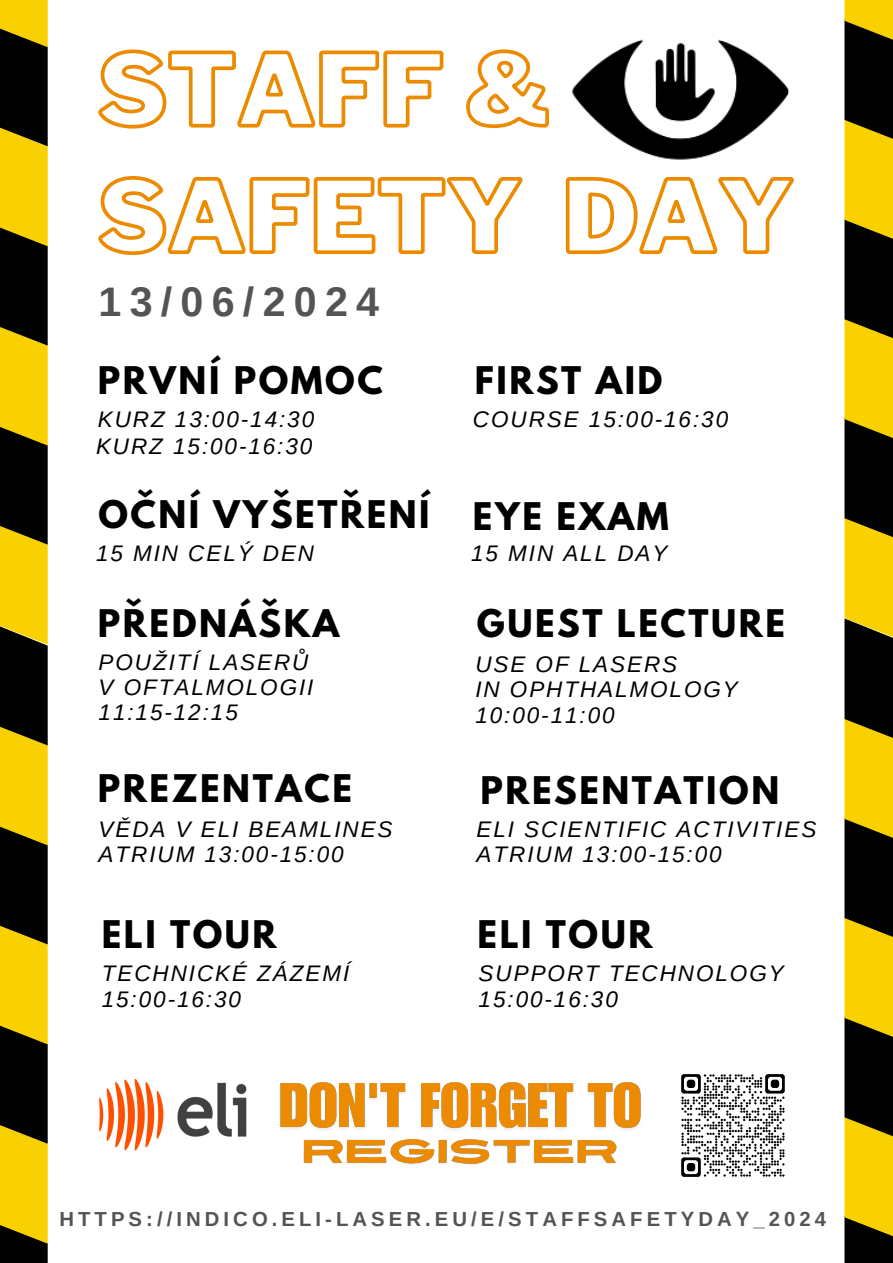
<style>
.page{position:relative;width:893px;height:1263px;background:#fff}
.page>*{position:absolute;margin:0;border:0;box-sizing:border-box;transform-origin:0 0}
.t1{font:700 41.25px "Arimo";letter-spacing:.2em;color:#545454}
.t2{font:700 33.75px "League Spartan";letter-spacing:.075em;color:#000}
.t3{font:italic 22.5px "Arimo";letter-spacing:.085em;color:#000}
.t4{font:700 20.33px "Arimo";letter-spacing:.2em;color:#545454}
</style>
<div class="page">
<svg style="left:844px;top:0;width:49px;height:1263px;background:#7d6902"></svg>
<svg style="left:0;top:0;width:48px;height:1263px;background:#7d6900"></svg>
<img style="left:681px;top:1074px;width:104px;height:103px">
<img style="left:99px;top:1078px;width:148px;height:72px">
<img style="left:572px;top:39px;width:218px;height:121px">
<img style="left:280px;top:1082px;width:361px;height:48px">
<img style="left:302px;top:1127px;width:317px;height:38px">
<svg style="left:98px;top:49px;width:451px;height:80px"></svg>
<svg style="left:98px;top:176px;width:425px;height:80px"></svg>
<svg style="left:565px;top:177px;width:229px;height:78px"></svg>
<p class="t1" style="left:98px;top:279px;width:282px">13/06/2024</p>
<p class="t2" style="left:98px;top:363px;width:286px">PRVNÍ POMOC</p>
<p class="t3" style="left:98px;top:406px;width:218px">KURZ 13:00-14:30</p>
<p class="t3" style="left:96px;top:433px;width:218px">KURZ 15:00-16:30</p>
<h1 class="t2" style="left:98px;top:498px;width:333px">OČNÍ VYŠETŘENÍ</h1>
<h3 class="t3" style="left:96px;top:541px;width:220px">15 MIN CELÝ DEN</h3>
<h5 class="t2" style="left:98px;top:606px;width:243px">PŘEDNÁŠKA</h5>
<h5 class="t3" style="left:99px;top:649px;width:211px">POUŽITÍ LASERŮ</h5>
<p class="t3" style="left:99px;top:675px;width:216px">V OFTALMOLOGII</p>
<p class="t3" style="left:99px;top:700px;width:141px">11:15-12:15</p>
<p class="t2" style="left:98px;top:772px;width:255px">PREZENTACE</p>
<h5 class="t3" style="left:99px;top:816px;width:295px">VĚDA V ELI BEAMLINES</h5>
<h5 class="t3" style="left:99px;top:842px;width:247px">ATRIUM 13:00-15:00</h5>
<p class="t2" style="left:102px;top:918px;width:176px">ELI TOUR</p>
<h5 class="t3" style="left:102px;top:961px;width:249px">TECHNICKÉ ZÁZEMÍ</h5>
<h5 class="t3" style="left:102px;top:986px;width:141px">15:00-16:30</h5>
<h5 class="t2" style="left:475px;top:363px;width:189px">FIRST AID</h5>
<h5 class="t3" style="left:473px;top:406px;width:257px">COURSE 15:00-16:30</h5>
<p class="t2" style="left:473px;top:500px;width:197px">EYE EXAM</p>
<p class="t3" style="left:471px;top:541px;width:198px">15 MIN ALL DAY</p>
<h5 class="t2" style="left:477px;top:606px;width:310px">GUEST LECTURE</h5>
<h5 class="t3" style="left:475px;top:652px;width:203px">USE OF LASERS</h5>
<p class="t3" style="left:475px;top:677px;width:264px">IN OPHTHALMOLOGY</p>
<p class="t3" style="left:475px;top:702px;width:141px">10:00-11:00</p>
<p class="t2" style="left:480px;top:773px;width:300px">PRESENTATION</p>
<p class="t3" style="left:476px;top:816px;width:341px">ELI SCIENTIFIC ACTIVITIES</p>
<p class="t3" style="left:476px;top:842px;width:247px">ATRIUM 13:00-15:00</p>
<p class="t2" style="left:477px;top:918px;width:176px">ELI TOUR</p>
<p class="t3" style="left:478px;top:961px;width:307px">SUPPORT TECHNOLOGY</p>
<p class="t3" style="left:478px;top:986px;width:141px">15:00-16:30</p>
<p class="t4" style="left:59px;top:1207px;width:768px">HTTPS://INDICO.ELI-LASER.EU/E/STAFFSAFETYDAY_2024</p>
</div>
